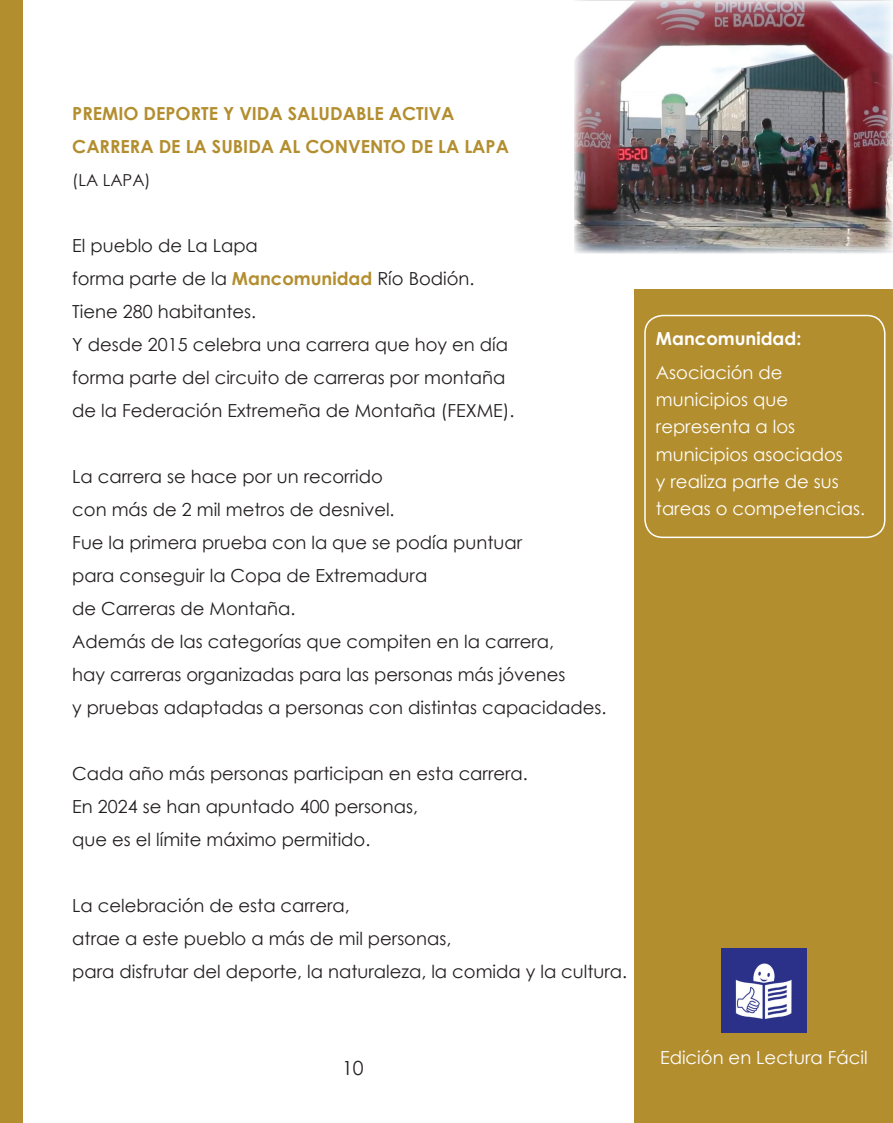
<style>
.page{position:relative;width:893px;height:1123px;background:#fff}
.page>*{position:absolute;margin:0;border:0;box-sizing:border-box;transform-origin:0 0}
.t1{font:19.5px "Century Gothic";color:#231f20}
.t2{font:18px/33px "Century Gothic";color:#231f20}
.t3{font:18px/27px "Century Gothic";color:#fff}
.t4{font:700 18px/33px "Century Gothic";color:#b38e2f}
.t5{font:700 18px "Century Gothic";color:#fff}
.t6{font:16.5px "Century Gothic";color:#231f20}
.s1{font-weight:700;color:#b38e2f}
</style>
<div class="page">
<div style="left:635px;top:289px;width:258px;height:834px;background:#b38e2f"></div>
<div style="left:0;top:0;width:22px;height:1123px;background:#b38e2f"></div>
<img style="left:721px;top:948px;width:85px;height:84px">
<img style="left:574px;top:0;width:319px;height:253px">
<div style="left:644px;top:315px;width:241px;height:223px;border:2px solid #fff;border-radius:18px"></div>
<p class="t4" style="left:72px;top:96px;width:384px">PREMIO DEPORTE Y VIDA SALUDABLE ACTIVA<br>CARRERA</p>
<p class="t4" style="left:159px;top:129px;width:96px">DE LA SUBIDA</p>
<p class="t4" style="left:279px;top:129px;width:41px">AL CON</p>
<p class="t4" style="left:348px;top:129px;width:25px">VENTO</p>
<p class="t4" style="left:411px;top:129px;width:99px">DE LA LAPA</p>
<p class="t6" style="left:72px;top:168px;width:80px">(LA LAPA)</p>
<p class="t2" style="left:72px;top:229px;width:444px">El pueblo de La Lapa<br>forma parte de la <span class="s1">MANCOMUNIDAD</span> Río Bodión.<br>Tiene 280 habitantes.<br>Y desde 2015 celebra una carrera que hoy en día forma parte del circuito de carreras por montaña de la Federación Extremeña de Montaña (FEXME).</p>
<p class="t2" style="left:72px;top:459px;width:536px">La carrera se hace por un recorrido<br>con más de 2 mil metros de desnivel.<br>Fue la primera prueba con la que se podía puntuar<br>para conseguir la Copa de Extremadura<br>de Carreras de Montaña.<br>Además de las categorías que compiten en la carrera,<br>hay carreras organizadas para las personas más jóvenes<br>y pruebas adaptadas a personas con distintas capacidades.</p>
<p class="t2" style="left:72px;top:756px;width:457px">Cada año más personas participan en esta carrera.<br>En 2024 se han apuntado 400 personas,<br>que es el límite máximo permitido.</p>
<p class="t2" style="left:72px;top:888px;width:556px">La celebración de esta carrera,<br>atrae a este pueblo a más de mil personas,<br>para disfrutar del deporte, la naturaleza, la comida y la cultura.</p>
<p class="t1" style="left:342px;top:1054px;width:23px">10</p>
<p class="t5" style="left:656px;top:325px;width:147px">MANCOMUNIDAD:</p>
<p class="t3" style="left:656px;top:359px;width:211px">Asociación de municipios que representa a los municipios asociados<br>y realiza parte de sus tareas o competencias.</p>
<p class="t3" style="left:660px;top:1043px;width:209px">Edición en Lectura Fácil</p>
</div>
